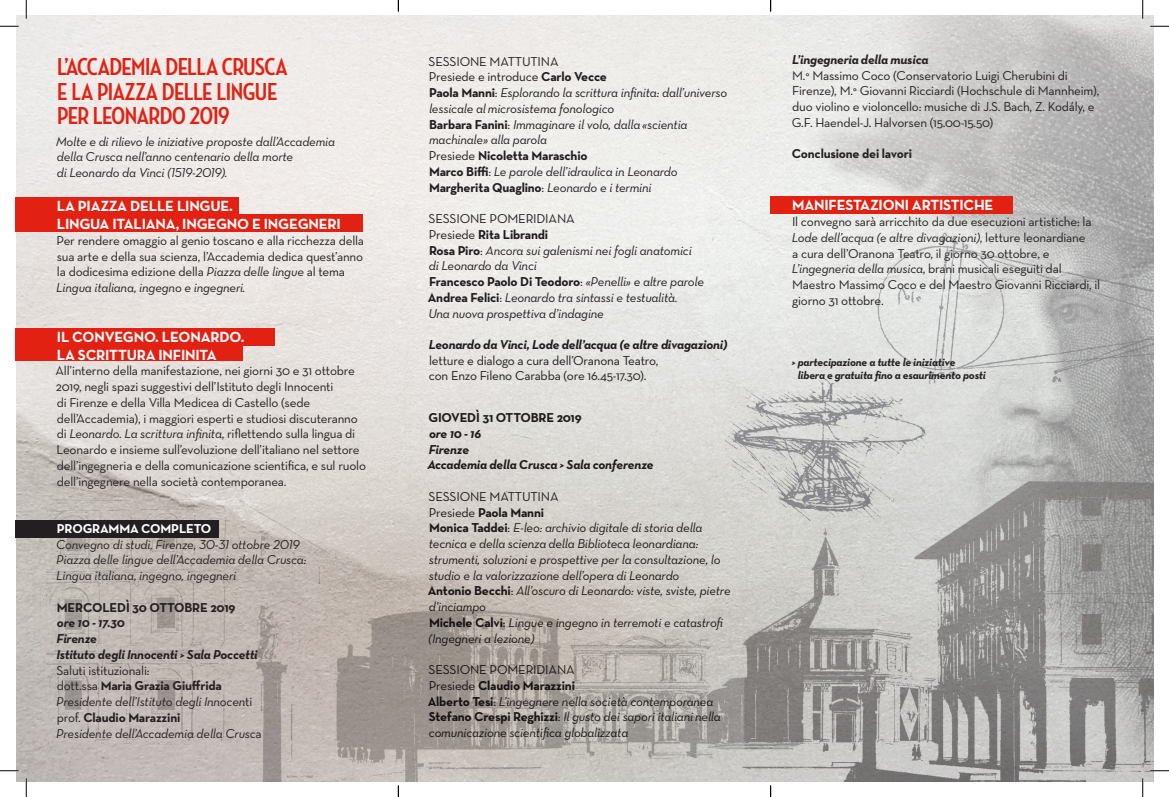
<style>
.page{position:relative;width:1169px;height:797px;background:#fff}
.page>*{position:absolute;margin:0;border:0;box-sizing:border-box;transform-origin:0 0}
.t1{font:700 25px/24.5px "Neutraface Condensed";letter-spacing:-.025em;color:#e32112}
.t2{font:700 15px/18px "Neutra Text";letter-spacing:-.015em;color:#fff}
.t3{font:13.12px/15.8px "Neutra Text";letter-spacing:-.015em;color:#231f20}
.t4{font:13.12px/15.8px "Neutra Text Book Italic Alt";letter-spacing:-.015em;color:#231f20}
.t5{font:700 13.12px "Neutra Text";letter-spacing:-.015em;color:#231f20}
.t6{font:italic 700 13.12px/15.8px "Neutra Text";letter-spacing:-.015em;color:#231f20}
.t7{font:700 13.12px "Neutra Text";letter-spacing:-.015em;color:#fff}
.t8{font:italic 700 11.25px/13.2px "Neutra Text";letter-spacing:-.015em;color:#231f20}
.s1{font-family:"Neutra Text Book Italic Alt"}
.s2{font-family:"Neutra Text"}
.s3{font-weight:700}
.s4{font-weight:400}
.s5{font-family:"Neutra Text";font-weight:700}
.s6{font-family:"Neutra Text Book Italic Alt";font-weight:400}
.s7{font-style:italic}
</style>
<div class="page">
<img style="left:16px;top:16px;width:1137px;height:765px">
<div style="left:16px;top:197px;width:223px;height:18px;background:#e32112"></div>
<div style="left:770px;top:196px;width:243px;height:18px;background:#e32112"></div>
<div style="left:16px;top:328px;width:259px;height:17px;background:#e32112"></div>
<div style="left:16px;top:214px;width:347px;height:18px;background:#e32112"></div>
<div style="left:16px;top:343px;width:227px;height:18px;background:#e32112"></div>
<div style="left:16px;top:520px;width:203px;height:17px;background:#231f20"></div>
<svg style="left:0;top:25px;width:19px;height:2px"></svg>
<svg style="left:1150px;top:25px;width:19px;height:2px"></svg>
<svg style="left:0;top:770px;width:19px;height:1px"></svg>
<svg style="left:1150px;top:770px;width:19px;height:1px"></svg>
<svg style="left:25px;top:0;width:2px;height:19px"></svg>
<svg style="left:25px;top:778px;width:2px;height:19px"></svg>
<svg style="left:1142px;top:0;width:1px;height:19px"></svg>
<svg style="left:1142px;top:778px;width:1px;height:19px"></svg>
<svg style="left:398px;top:785px;width:1px;height:12px"></svg>
<svg style="left:770px;top:785px;width:1px;height:12px"></svg>
<h1 class="t1" style="left:57px;top:54px;width:232px">L’ACCADEMIA DELLA CRUSCA<br>E LA PIAZZA DELLE LINGUE<br>PER LEONARDO 2019</h1>
<p class="t4" style="left:56px;top:133px;width:280px">Molte e di rilievo le iniziative proposte dall’Accademia della Crusca nell’anno centenario della morte<br>di Leonardo da Vinci (1519-2019).</p>
<p class="t2" style="left:57px;top:196px;width:285px">LA PIAZZA DELLE LINGUE.<br>LINGUA ITALIANA, INGEGNO E INGEGNERI</p>
<p class="t3" style="left:57px;top:232px;width:309px;text-align:justify">Per rendere omaggio al genio toscano e alla ricchezza della sua arte e della sua scienza, l’Accademia dedica quest’anno la dodicesima edizione della <span class="s1">Piazza delle lingue</span> al tema</p>
<p class="t4" style="left:56px;top:279px;width:191px">Lingua italiana, ingegno e ingegneri.</p>
<p class="t2" style="left:57px;top:327px;width:189px">IL CONVEGNO. LEONARDO.<br>LA SCRITTURA INFINITA</p>
<p class="t3" style="left:56px;top:363px;width:304px">All’interno della manifestazione, nei giorni 30 e 31 ottobre 2019, negli spazi suggestivi dell’Istituto degli Innocenti<br>di Firenze e della Villa Medicea di Castello (sede dell’Accademia), i maggiori esperti e studiosi discuteranno</p>
<p class="t4" style="left:57px;top:426px;width:300px"><span class="s2">di</span> Leonardo. La scrittura infinita<span class="s2">, riflettendo sulla lingua di</span></p>
<p class="t3" style="left:57px;top:441px;width:311px">Leonardo e insieme sull’evoluzione dell’italiano nel settore dell’ingegneria e della comunicazione scientifica, e sul ruolo dell’ingegnere nella società contemporanea.</p>
<p class="t7" style="left:57px;top:520px;width:156px">PROGRAMMA COMPLETO</p>
<p class="t4" style="left:56px;top:536px;width:252px">Convegno di studi, Firenze, 30-31 ottobre 2019<br>Piazza delle lingue dell’Accademia della Crusca:<br>Lingua italiana, ingegno, ingegneri</p>
<p class="t5" style="left:57px;top:599px;width:180px">MERCOLEDÌ 30 OTTOBRE 2019</p>
<p class="t6" style="left:57px;top:614px;width:203px">ore 10 - 17.30<br>Firenze<br>Istituto degli Innocenti &gt; Sala Poccetti</p>
<p class="t3" style="left:56px;top:662px;width:167px">Saluti istituzionali:<br>dott.ssa <span class="s3">Maria Grazia Giuffrida</span></p>
<p class="t4" style="left:56px;top:693px;width:197px">Presidente dell’Istituto degli Innocen<span class="s2">ti</span></p>
<p class="t5" style="left:57px;top:709px;width:125px"><span class="s4">prof.</span> Claudio Marazzini</p>
<p class="t4" style="left:56px;top:725px;width:207px">Presidente dell’Accademia della Crusc<span class="s2">a</span></p>
<p class="t3" style="left:428px;top:53px;width:180px">SESSIONE MATTUTINA<br>Presiede e introduce <span class="s3">Carlo Vecce</span></p>
<p class="t4" style="left:429px;top:84px;width:300px"><span class="s5">Paola Manni</span><span class="s2">:</span> Esplorando la scrittura infinita: dall’universo lessicale al microsistema fonologico<br><span class="s5">Barbara Fanini</span><span class="s2">:</span> Immaginare il volo, dalla «scientia machinale» alla parola</p>
<p class="t5" style="left:429px;top:147px;width:160px"><span class="s4">Presiede</span> Nicoletta Maraschio</p>
<p class="t4" style="left:429px;top:163px;width:250px"><span class="s5">Marco Biffi</span><span class="s2">:</span> Le parole dell’idraulica in Leonardo</p>
<p class="t5" style="left:429px;top:179px;width:224px">Margherita Quaglino<span class="s4">:</span> <span class="s6">Leonardo e i termini</span></p>
<p class="t3" style="left:428px;top:210px;width:148px">SESSIONE POMERIDIANA<br>Presiede <span class="s3">Rita Librandi</span></p>
<p class="t4" style="left:429px;top:242px;width:264px"><span class="s5">Rosa Piro</span><span class="s2">:</span> Ancora sui galenismi nei fogli anatomici di Leonardo da Vinci</p>
<p class="t5" style="left:429px;top:273px;width:276px">Francesco Paolo Di Teodoro<span class="s4">:</span> <span class="s6">«Penelli» e altre parole</span></p>
<p class="t4" style="left:428px;top:289px;width:251px"><span class="s5">Andrea Felici</span><span class="s2">:</span> Leonardo tra sintassi e testualità.<br>Una nuova prospettiva d’indagine</p>
<p class="t6" style="left:429px;top:336px;width:300px">Leonardo da Vinci, Lode dell’acqua (e altre divagazioni)</p>
<p class="t3" style="left:429px;top:352px;width:231px">letture e dialogo a cura dell’Oranona Teatro, con Enzo Fileno Carabba (ore 16.45-17.30).</p>
<p class="t5" style="left:428px;top:409px;width:155px">GIOVEDÌ 31 OTTOBRE 2019</p>
<p class="t6" style="left:427px;top:425px;width:228px">ore 10 - 16<br>Firenze<br>Accademia della Crusca &gt; Sala conferenze</p>
<p class="t3" style="left:428px;top:488px;width:132px">SESSIONE MATTUTINA<br>Presiede <span class="s3">Paola Manni</span></p>
<p class="t4" style="left:428px;top:519px;width:304px"><span class="s5">Monica Taddei</span><span class="s2">:</span> E-leo: archivio digitale di storia della tecnica e della scienza della Biblioteca leonardiana: strumenti, soluzioni e prospettive per la consultazione, lo studio e la valorizzazione dell’opera di Leonardo<br><span class="s5">Antonio Becchi</span><span class="s2">:</span> All’oscuro di Leonardo: viste, sviste, pietre d’inciampo<br><span class="s5">Michele Calvi</span><span class="s2">:</span> Lingue e ingegno in terremoti e catastrofi (Ingegneri a lezione)</p>
<p class="t3" style="left:428px;top:661px;width:148px">SESSIONE POMERIDIANA<br>Presiede <span class="s3">Claudio Marazzini</span></p>
<p class="t4" style="left:428px;top:693px;width:294px"><span class="s5">Alberto Tesi</span><span class="s2">:</span> L’ingegnere nella società contemporanea<br><span class="s5">Stefano Crespi Reghizzi</span><span class="s2">:</span> Il gusto dei sapori italiani nella comunicazione scientifica globalizzata</p>
<p class="t6" style="left:792px;top:51px;width:138px">L’ingegneria della musica</p>
<p class="t3" style="left:792px;top:67px;width:309px">M.° Massimo Coco (Conservatorio Luigi Cherubini di Firenze), M.° Giovanni Ricciardi (Hochschule di Mannheim), duo violino e violoncello: musiche di J.S. Bach, Z. Kodály, e G.F. Haendel-J. Halvorsen (15.00-15.50)</p>
<p class="t5" style="left:792px;top:146px;width:122px">Conclusione dei lavori</p>
<p class="t2" style="left:792px;top:196px;width:203px">MANIFESTAZIONI ARTISTICHE</p>
<p class="t3" style="left:792px;top:213px;width:310px">Il convegno sarà arricchito da due esecuzioni artistiche: la <span class="s7">Lode dell’acqua (e altre divagazioni)</span>, letture leonardiane<br>a cura dell’Oranona Teatro, il giorno 30 ottobre, e <span class="s1">L’ingegneria della musica</span>, brani musicali eseguiti dal Maestro Massimo Coco e del Maestro Giovanni Ricciardi, il giorno 31 ottobre.</p>
<p class="t8" style="left:798px;top:355px;width:189px;text-indent:-6px">&gt; partecipazione a tutte le iniziative<br>libera e gratuita fino a esaurimento posti</p>
</div>
